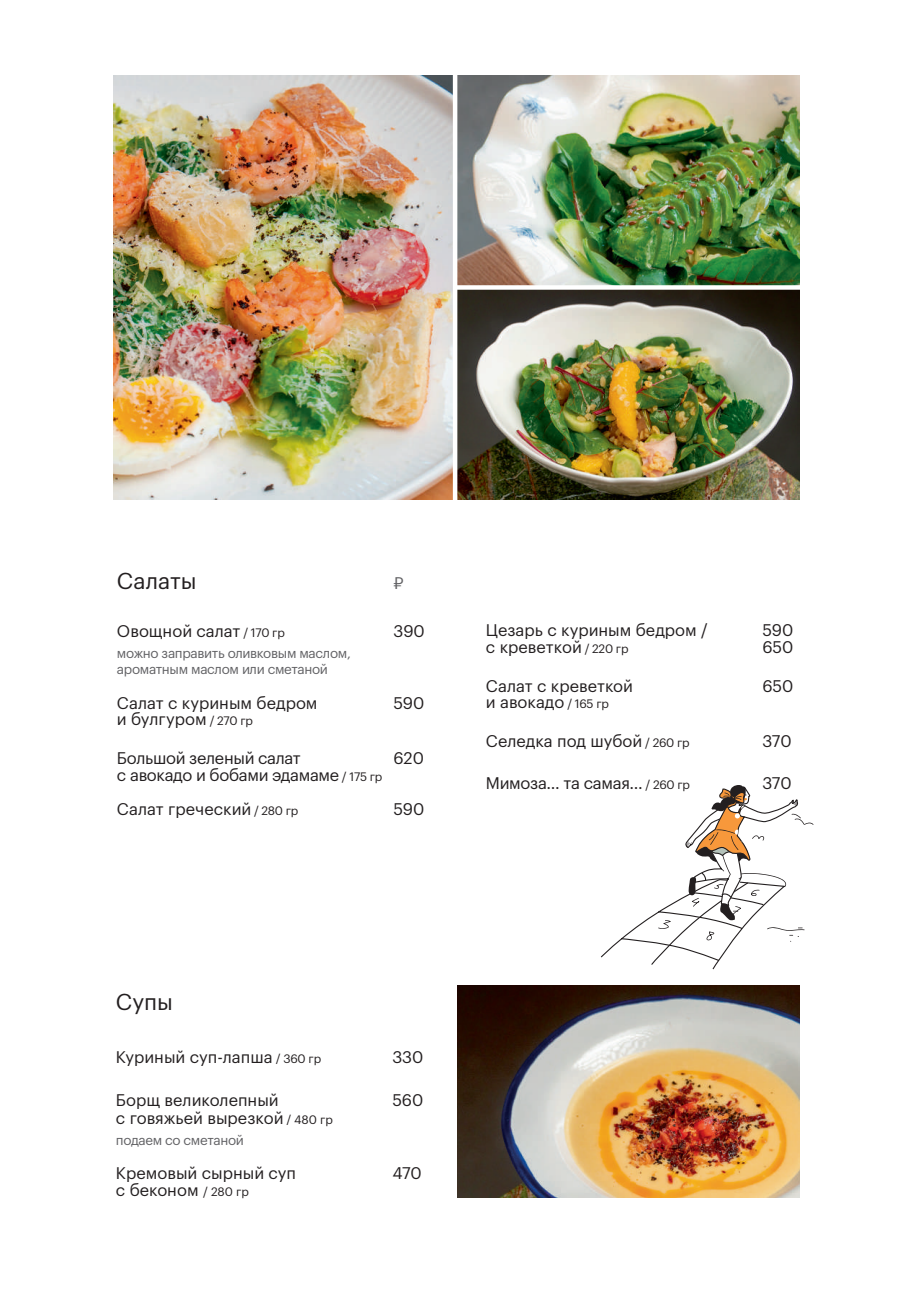
<style>
.page{position:relative;width:923px;height:1306px;background:#fff}
.page>*{position:absolute;margin:0;border:0;box-sizing:border-box;transform-origin:0 0}
.t1{font:22.5px "Graphik LC";color:#231f20}
.t2{font:16.5px/16.5px "Graphik LC";color:#231f20}
.t3{font:16.5px/16.5px "Graphik LC";letter-spacing:-.02em;color:#231f20}
.t4{font:16.5px "Graphik LC";color:#616164}
.t5{font:13.5px/16.2px "Graphik LC";letter-spacing:-.025em;color:#616164}
.s1{font-size:12px}
</style>
<div class="page">
<img style="left:113px;top:75px;width:340px;height:425px">
<img style="left:457px;top:75px;width:342px;height:210px">
<img style="left:457px;top:290px;width:342px;height:210px">
<img style="left:457px;top:985px;width:342px;height:212px">
<svg style="left:601px;top:785px;width:212px;height:185px"></svg>
<h1 class="t1" style="left:117px;top:564px;width:81px">Салаты</h1>
<p class="t4" style="left:393px;top:571px;width:12px">₽</p>
<p class="t2" style="left:117px;top:621px;width:169px">Овощной салат <span class="s1">/ 170 гр</span></p>
<p class="t5" style="left:117px;top:643px;width:235px">можно заправить оливковым маслом, ароматным маслом или сметаной</p>
<p class="t2" style="left:393px;top:621px;width:33px">390</p>
<p class="t2" style="left:117px;top:693px;width:202px">Салат с куриным бедром и булгуром <span class="s1">/ 270 гр</span></p>
<p class="t2" style="left:393px;top:693px;width:32px">590</p>
<p class="t3" style="left:117px;top:748px;width:267px">Большой зеленый салат<br>с авокадо и бобами эдамаме <span class="s1">/ 175 гр</span></p>
<p class="t2" style="left:393px;top:748px;width:32px">620</p>
<p class="t2" style="left:117px;top:799px;width:183px">Салат греческий <span class="s1">/ 280 гр</span></p>
<p class="t2" style="left:393px;top:799px;width:32px">590</p>
<p class="t2" style="left:486px;top:620px;width:223px">Цезарь с куриным бедром / с креветкой <span class="s1">/ 220 гр</span></p>
<p class="t2" style="left:762px;top:620px;width:33px">590<br>650</p>
<p class="t2" style="left:486px;top:676px;width:148px">Салат с креветкой и авокадо <span class="s1">/ 165 гр</span></p>
<p class="t2" style="left:762px;top:676px;width:33px">650</p>
<p class="t2" style="left:486px;top:731px;width:205px">Селедка под шубой <span class="s1">/ 260 гр</span></p>
<p class="t2" style="left:762px;top:731px;width:31px">370</p>
<p class="t3" style="left:486px;top:773px;width:205px">Мимоза... та самая... <span class="s1">/ 260 гр</span></p>
<p class="t2" style="left:762px;top:773px;width:31px">370</p>
<h1 class="t1" style="left:116px;top:984px;width:59px">Супы</h1>
<p class="t2" style="left:116px;top:1047px;width:207px">Куриный суп-лапша <span class="s1">/ 360 гр</span></p>
<p class="t2" style="left:392px;top:1047px;width:33px">330</p>
<p class="t2" style="left:116px;top:1089px;width:219px;line-height:17.7px">Борщ великолепный<br>с говяжьей вырезкой <span class="s1">/ 480 гр</span></p>
<p class="t5" style="left:116px;top:1130px;width:129px">подаем со сметаной</p>
<p class="t2" style="left:392px;top:1090px;width:32px">560</p>
<p class="t2" style="left:116px;top:1163px;width:182px">Кремовый сырный суп с беконом <span class="s1">/ 280 гр</span></p>
<p class="t2" style="left:392px;top:1163px;width:31px">470</p>
</div>
